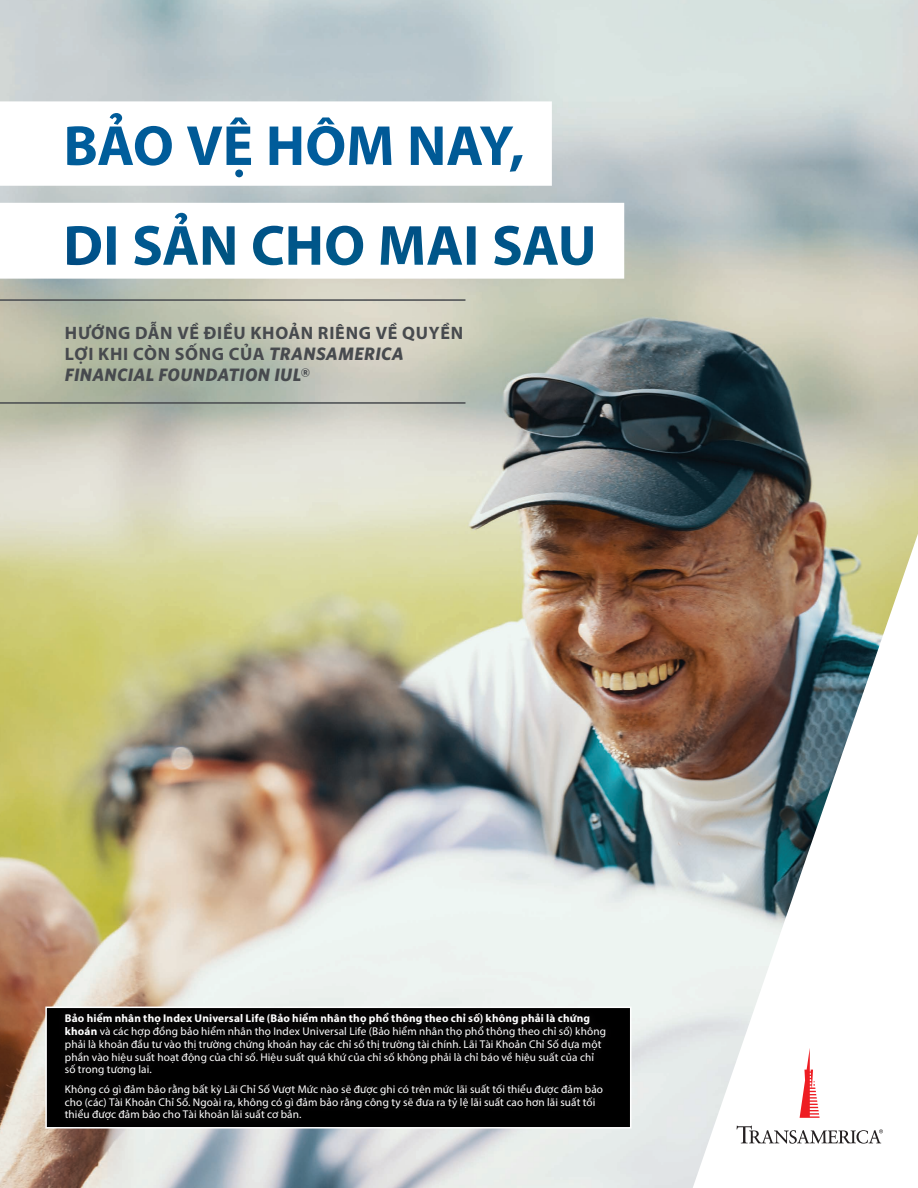
<style>
.page{position:relative;width:918px;height:1188px;background:#fff}
.page>*{position:absolute;margin:0;border:0;box-sizing:border-box;transform-origin:0 0}
.t1{font:700 18px/21px "Myriad Pro";letter-spacing:.04em;color:#474a4e}
.t2{font:italic 700 18px "Whitney";letter-spacing:.02em;color:#474a4e}
.t3{font:11.25px/12.8px "Myriad Pro";letter-spacing:.01em;color:#fff}
.s1{font-family:"Whitney";font-style:italic}
.s2{font-style:normal}
.s3{font-weight:700}
</style>
<div class="page">
<img style="left:0;top:0;width:918px;height:1188px">
<svg style="left:693px;top:534px;width:225px;height:654px"></svg>
<svg style="left:800px;top:1048px;width:20px;height:70px"></svg>
<svg style="left:737px;top:1126px;width:146px;height:18px"></svg>
<hr style="left:0;top:299px;width:465px;height:2px;background:#474a4e">
<hr style="left:0;top:402px;width:465px;height:2px;background:#474a4e">
<div style="left:45px;top:1007px;width:586px;height:122px;background:#000;border:2px solid #fff"></div>
<div style="left:56px;top:1005px;width:559px;height:123px;background:#040303"></div>
<svg style="left:0;top:101px;width:552px;height:85px"></svg>
<svg style="left:0;top:203px;width:624px;height:76px"></svg>
<h1 class="t1" style="left:65px;top:321px;width:400px">HƯỚNG DẪN VỀ ĐIỀU KHOẢN RIÊNG VỀ QUYỀN<br>LỢI KHI CÒN SỐNG CỦA <span class="s1">TRANSAMERICA</span></h1>
<h1 class="t2" style="left:65px;top:362px;width:247px">FINANCIAL FOUNDATION IUL<span class="s2">®</span></h1>
<p class="t3" style="left:65px;top:1012px;width:543px"><span class="s3">Bảo hiểm nhân thọ Index Universal Life (Bảo hiểm nhân thọ phổ thông theo chỉ số) không phải là chứng khoán</span> và các hợp đồng bảo hiểm nhân thọ Index Universal Life (Bảo hiểm nhân thọ phổ thông theo chỉ số) không phải là khoản đầu tư vào thị trường chứng khoán hay các chỉ số thị trường tài chính. Lãi Tài Khoản Chỉ Số dựa một phần vào hiệu suất hoạt động của chỉ số. Hiệu suất quá khứ của chỉ số không phải là chỉ báo về hiệu suất của chỉ số trong tương lai.</p>
<p class="t3" style="left:65px;top:1083px;width:540px">Không có gì đảm bảo rằng bất kỳ Lãi Chỉ Số Vượt Mức nào sẽ được ghi có trên mức lãi suất tối thiểu được đảm bảo cho (các) Tài Khoản Chỉ Số. Ngoài ra, không có gì đảm bảo rằng công ty sẽ đưa ra tỷ lệ lãi suất cao hơn lãi suất tối thiểu được đảm bảo cho Tài khoản lãi suất cơ bản.</p>
</div>
